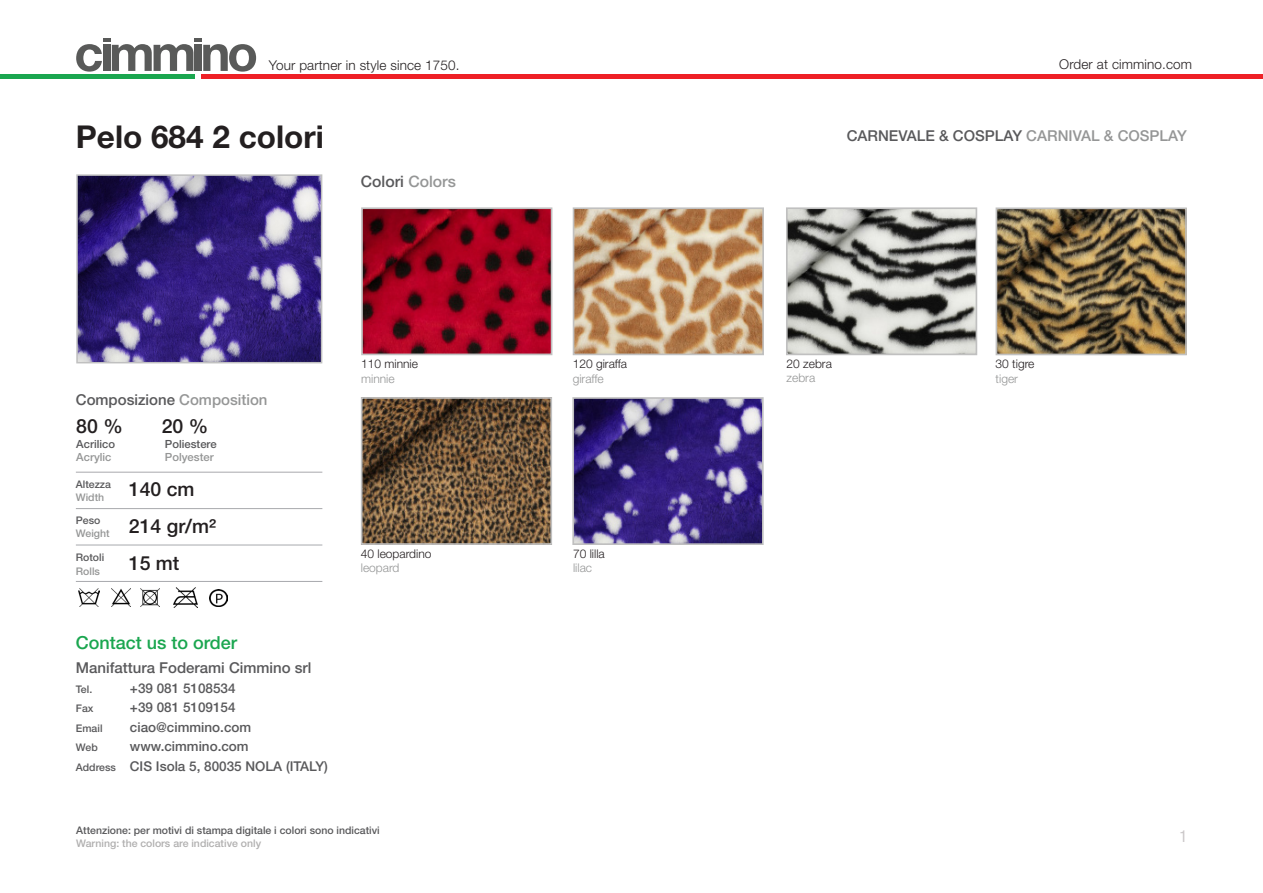
<style>
.page{position:relative;width:1263px;height:893px;background:#fff}
.page>*{position:absolute;margin:0;border:0;box-sizing:border-box;transform-origin:0 0}
.titolo_articolo{font:700 31.5px "Helvetica Neue LT Pro";color:#231f20}
.composizione_articol{font:500 19.5px "Helvetica Neue LT Pro";color:#231f20}
.composizione_articol-2{font:500 18px "Helvetica Neue LT Pro";color:#1aa64f}
.t1{font:condensed 16.5px "Helvetica Neue LT Pro";color:#cbc8c9}
.composizione_articol-3{font:500 15.75px "Helvetica Neue LT Pro";color:#59595b}
.composizione_articol-4{font:500 15px "Helvetica Neue LT Pro";color:#59595b}
.composizione_articol-5{font:500 13.5px "Helvetica Neue LT Pro";color:#59595b}
.t2{font:300 13.5px "Helvetica Neue LT Pro";letter-spacing:.01em;color:#231f20}
.t3{font:300 13.5px "Helvetica Neue LT Pro";letter-spacing:.01em;color:#241f21}
.didascalie{font:300 12px "Helvetica Neue LT Pro";color:#241f21}
.didascalie-2{font:300 12px "Helvetica Neue LT Pro";color:#959696}
.composizione_articol-6{font:500 11.25px "Helvetica Neue LT Pro";color:#59595b}
.composizione_articol-7{font:500 11.25px "Helvetica Neue LT Pro";color:#959696}
.composizione_articol-8{font:500 10.5px "Helvetica Neue LT Pro";color:#59595b}
.composizione_articol-9{font:500 10.5px "Helvetica Neue LT Pro";color:#b0afaf}
.composizione_articol-10{font:500 10.5px "Helvetica Neue LT Pro";color:#959696}
.s1{color:#959696}
.s2{font-size:10.5px}
</style>
<div class="page">
<svg style="left:76px;top:38px;width:180px;height:34px"></svg>
<div style="left:202px;top:74px;width:1061px;height:5px;background:#ee2026"></div>
<div style="left:0;top:74px;width:195px;height:5px;background:#1aa64f"></div>
<img style="left:79px;top:177px;width:240px;height:183px">
<div style="left:76px;top:174px;width:246px;height:189px;border:2px solid #c0c0c0"></div>
<hr style="left:76px;top:581px;width:246px;height:1px;background:#a8a9ad">
<hr style="left:76px;top:472px;width:246px;height:1px;background:#a8a9ad">
<hr style="left:76px;top:545px;width:246px;height:1px;background:#a8a9ad">
<hr style="left:76px;top:508px;width:246px;height:1px;background:#a8a9ad">
<img style="left:111px;top:589px;width:19px;height:18px">
<img style="left:174px;top:587px;width:24px;height:21px">
<img style="left:210px;top:589px;width:17px;height:17px">
<img style="left:78px;top:589px;width:22px;height:18px">
<img style="left:141px;top:588px;width:19px;height:18px">
<img style="left:998px;top:210px;width:186px;height:142px">
<div style="left:995px;top:207px;width:192px;height:148px;border:2px solid #c0c0c0"></div>
<img style="left:364px;top:210px;width:185px;height:142px">
<div style="left:361px;top:207px;width:191px;height:148px;border:2px solid #c0c0c0"></div>
<img style="left:364px;top:400px;width:185px;height:142px">
<div style="left:361px;top:397px;width:191px;height:148px;border:2px solid #c0c0c0"></div>
<img style="left:576px;top:210px;width:185px;height:142px">
<div style="left:573px;top:207px;width:191px;height:148px;border:2px solid #c0c0c0"></div>
<img style="left:789px;top:210px;width:185px;height:142px">
<div style="left:786px;top:207px;width:191px;height:148px;border:2px solid #c0c0c0"></div>
<img style="left:575px;top:400px;width:186px;height:142px">
<div style="left:572px;top:397px;width:192px;height:148px;border:2px solid #c0c0c0"></div>
<p class="t2" style="left:269px;top:57px;width:192px">Your partner in style since 1750.</p>
<p class="t3" style="left:1059px;top:56px;width:134px">Order at cimmino.com</p>
<p class="titolo_articolo" style="left:76px;top:117px;width:249px">Pelo 684 2 colori</p>
<p class="composizione_articol-3" style="left:361px;top:172px;width:97px">Colori <span class="s1">Colors</span></p>
<p class="composizione_articol-4" style="left:76px;top:391px;width:193px">Composizione <span class="s1">Composition</span></p>
<p class="composizione_articol" style="left:76px;top:414px;width:48px">80 %</p>
<p class="composizione_articol" style="left:162px;top:414px;width:48px">20 %</p>
<p class="composizione_articol-6" style="left:76px;top:437px;width:40px">Acrilico</p>
<p class="composizione_articol-6" style="left:165px;top:437px;width:53px">Poliestere</p>
<p class="composizione_articol-7" style="left:76px;top:450px;width:37px">Acrylic</p>
<p class="composizione_articol-7" style="left:165px;top:450px;width:50px">Polyester</p>
<p class="composizione_articol-8" style="left:76px;top:478px;width:37px">Altezza</p>
<p class="composizione_articol-10" style="left:76px;top:491px;width:30px">Width</p>
<p class="composizione_articol-8" style="left:76px;top:514px;width:26px">Peso</p>
<p class="composizione_articol-10" style="left:76px;top:527px;width:35px">Weight</p>
<p class="composizione_articol-8" style="left:76px;top:551px;width:30px">Rotoli</p>
<p class="composizione_articol-10" style="left:76px;top:565px;width:26px">Rolls</p>
<p class="composizione_articol" style="left:129px;top:478px;width:67px">140 cm</p>
<p class="composizione_articol" style="left:129px;top:514px;width:89px">214 gr/m²</p>
<p class="composizione_articol" style="left:129px;top:551px;width:52px">15 mt</p>
<p class="composizione_articol-2" style="left:76px;top:631px;width:163px">Contact us to order</p>
<p class="composizione_articol-4" style="left:76px;top:659px;width:237px">Manifattura Foderami Cimmino srl</p>
<p class="composizione_articol-8" style="left:76px;top:683px;width:18px">Tel.</p>
<p class="composizione_articol-5" style="left:130px;top:680px;width:107px">+39 081 5108534</p>
<p class="composizione_articol-8" style="left:76px;top:702px;width:19px">Fax</p>
<p class="composizione_articol-5" style="left:130px;top:700px;width:107px">+39 081 5109154</p>
<p class="composizione_articol-8" style="left:76px;top:722px;width:28px">Email</p>
<p class="composizione_articol-5" style="left:130px;top:719px;width:123px">ciao@cimmino.com</p>
<p class="composizione_articol-8" style="left:76px;top:741px;width:23px">Web</p>
<p class="composizione_articol-5" style="left:130px;top:739px;width:120px">www.cimmino.com</p>
<p class="composizione_articol-5" style="left:76px;top:758px;width:254px"><span class="s2">Address</span> CIS Isola 5, 80035 NOLA (ITALY)</p>
<p class="didascalie" style="left:361px;top:357px;width:58px">110 minnie</p>
<p class="didascalie-2" style="left:361px;top:371px;width:35px">minnie</p>
<p class="didascalie" style="left:361px;top:546px;width:72px">40 leopardino</p>
<p class="didascalie-2" style="left:361px;top:561px;width:40px">leopard</p>
<p class="composizione_articol-8" style="left:76px;top:824px;width:305px">Attenzione: per motivi di stampa digitale i colori sono indicativi</p>
<p class="composizione_articol-9" style="left:76px;top:837px;width:186px">Warning: the colors are indicative only</p>
<p class="didascalie" style="left:573px;top:357px;width:56px">120 giraffa</p>
<p class="didascalie-2" style="left:573px;top:371px;width:33px">giraffe</p>
<p class="didascalie" style="left:573px;top:546px;width:33px">70 lilla</p>
<p class="didascalie-2" style="left:573px;top:561px;width:21px">lilac</p>
<p class="composizione_articol-4" style="left:847px;top:126px;width:342px">CARNEVALE &amp; COSPLAY <span class="s1">CARNIVAL &amp; COSPLAY</span></p>
<p class="didascalie" style="left:787px;top:356px;width:47px">20 zebra</p>
<p class="didascalie-2" style="left:787px;top:371px;width:30px">zebra</p>
<p class="didascalie" style="left:995px;top:357px;width:40px">30 tigre</p>
<p class="didascalie-2" style="left:995px;top:371px;width:24px">tiger</p>
<p class="t1" style="left:1179px;top:827px;width:9px">1</p>
</div>
